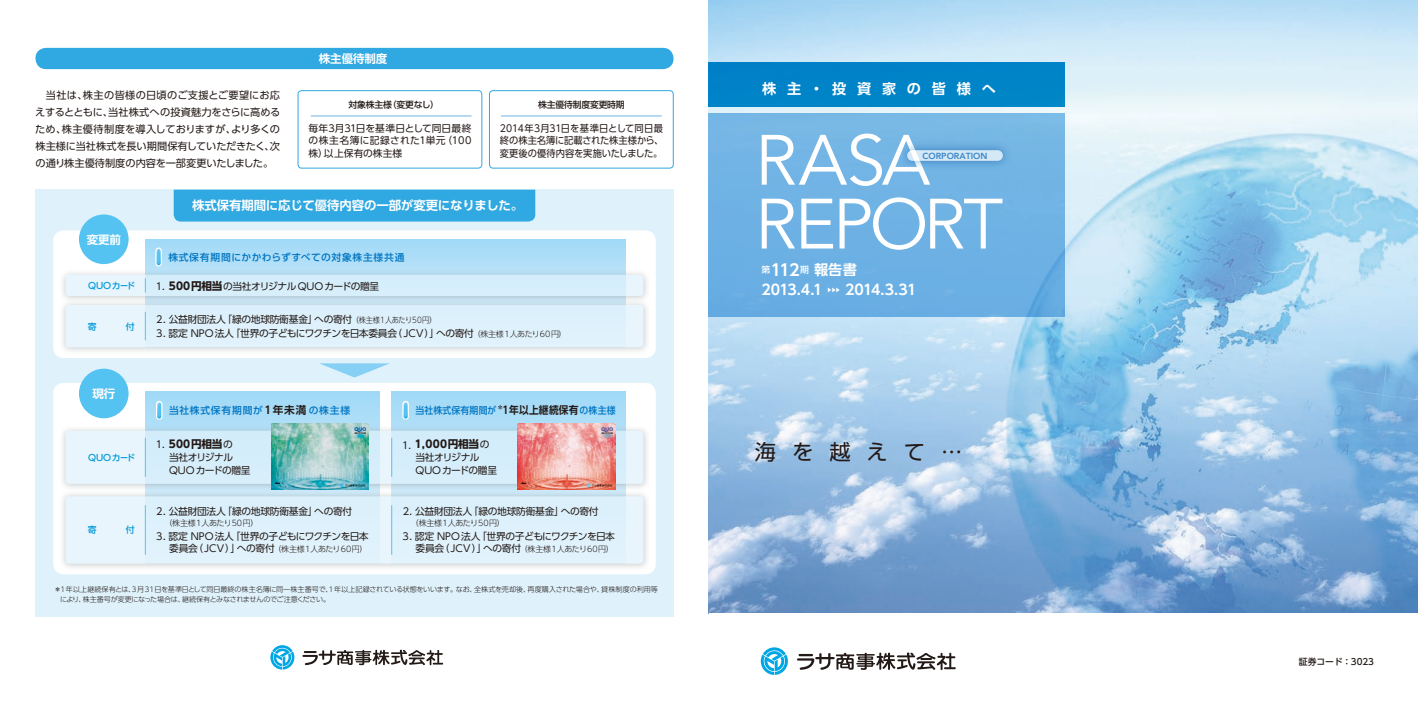
<style>
.page{position:relative;width:1418px;height:709px;background:#fff}
.page>*{position:absolute;margin:0;border:0;box-sizing:border-box;transform-origin:0 0}
.t1{font:70.38px/63.8px "Avenir";letter-spacing:-.04em;color:#fff}
.t2{font:21.25px "UD Shin Go Pro";letter-spacing:.75em;color:#231916}
.t3{font:700 16px "UD Shin Go Pro De";color:#fff}
.t4{font:700 14.12px "UD Shin Go Pro De";letter-spacing:.37em;color:#fff}
.t5{font:700 14.12px "UD Shin Go Pro De";letter-spacing:.76em;color:#fff}
.t6{font:700 12.38px "UD Shin Go Pro De";letter-spacing:-.01em;color:#fff}
.t7{font:700 11.5px "UD Shin Go Pro De";letter-spacing:-.015em;color:#fff}
.t8{font:700 10.62px "UD Shin Go Pro";letter-spacing:.02em;color:#231916}
.t9{font:10.12px/16.9px "UD Shin Go Pro";color:#231916;text-align:justify}
.t10{font:9.75px/12.4px "UD Shin Go Pro";letter-spacing:-.025em;color:#231916}
.t11{font:9.75px/12.4px "UD Shin Go Pro";letter-spacing:-.025em;color:#231916;text-align:justify;scale:.95 1}
.t12{font:500 9.75px "UD Shin Go Pro";letter-spacing:.06em;color:#0075c2}
.t13{font:500 9.75px "UD Shin Go Pro";letter-spacing:.02em;color:#0075c2;scale:.91 1}
.t14{font:500 9.75px "UD Shin Go Pro";letter-spacing:.08em;color:#0075c2}
.t15{font:500 8.88px "UD Shin Go Pro";letter-spacing:-.02em;color:#231916}
.t16{font:500 8.88px "UD Shin Go Pro";letter-spacing:-.02em;color:#0099d9}
.t17{font:800 8.75px "Avenir";color:#3886c8}
.t18{font:500 8.75px "UD Shin Go Pro";color:#231916}
.t19{font:300 8px "UD Shin Go Pro";letter-spacing:-.015em;color:#231916}
.t20{font:300 7.12px/9.8px "UD Shin Go Pro";letter-spacing:-.02em;color:#231916}
.t21{font:500 5.38px "UD Shin Go Pro";color:#fff}
.s1{font-weight:700;font-size:10.62px}
.s2{font-weight:300;font-size:8px}
.s3{font-family:"UD Shin Go Pro De";font-weight:700;font-size:10.62px;color:#231916}
.s4{font-weight:400;font-size:9.75px}
.s5{font-size:14.12px}
</style>
<div class="page">
<img style="left:709px;top:0;width:708px;height:613px">
<div style="left:709px;top:113px;width:355px;height:204px;background:#6fb2e4"></div>
<div style="left:709px;top:62px;width:355px;height:44px;background:#0084c8"></div>
<img style="left:906px;top:147px;width:99px;height:17px">
<div style="left:907px;top:150px;width:95px;height:11px;background:#d4e8f6;border-radius:5px"></div>
<svg style="left:797px;top:652px;width:158px;height:18px"></svg>
<svg style="left:760px;top:647px;width:28px;height:28px"></svg>
<svg style="left:302px;top:649px;width:141px;height:16px"></svg>
<svg style="left:270px;top:645px;width:24px;height:24px"></svg>
<div style="left:35px;top:190px;width:638px;height:427px;background:#dff2fc"></div>
<div style="left:35px;top:48px;width:638px;height:21px;background:#30a8e1;border-radius:11px"></div>
<div style="left:53px;top:383px;width:603px;height:191px;background:#fff;border-radius:11px"></div>
<div style="left:145px;top:392px;width:234px;height:171px;background:#a8dcf7"></div>
<div style="left:392px;top:392px;width:233px;height:171px;background:#a8dcf7"></div>
<div style="left:59px;top:490px;width:591px;height:81px;background:#969b9d;opacity:.75"></div>
<div style="left:66px;top:496px;width:577px;height:67px;background:#dff2fc;border-radius:4px"></div>
<div style="left:59px;top:424px;width:591px;height:67px;background:#969b9d;opacity:.75"></div>
<svg style="left:66px;top:431px;width:577px;height:53px;background:#daeffa"></svg>
<div style="left:53px;top:230px;width:603px;height:128px;background:#fff;border-radius:11px"></div>
<div style="left:79px;top:214px;width:50px;height:50px;background:#55c3f1;border-radius:50%"></div>
<div style="left:79px;top:369px;width:50px;height:49px;background:#55c3f1;border-radius:50%"></div>
<div style="left:298px;top:90px;width:184px;height:78px;border:1px solid #30a8e1;border-radius:4px"></div>
<hr style="left:311px;top:115px;width:160px;height:2px;background:#aed4f1">
<div style="left:489px;top:90px;width:184px;height:78px;border:1px solid #30a8e1;border-radius:4px"></div>
<hr style="left:501px;top:115px;width:160px;height:2px;background:#aed4f1">
<img style="left:271px;top:423px;width:98px;height:66px">
<img style="left:517px;top:423px;width:98px;height:66px">
<div style="left:145px;top:239px;width:480px;height:108px;background:#abddf8"></div>
<div style="left:59px;top:298px;width:591px;height:57px;background:#969b9d;opacity:.75"></div>
<div style="left:66px;top:305px;width:577px;height:42px;background:#dff2fc;border-radius:4px"></div>
<div style="left:59px;top:268px;width:591px;height:35px;background:#969b9d;opacity:.75"></div>
<div style="left:66px;top:275px;width:577px;height:21px;background:linear-gradient(to right,#def1fb,#d4edfb);border-radius:4px"></div>
<svg style="left:319px;top:363px;width:71px;height:14px"></svg>
<svg style="left:145px;top:278px;width:1px;height:14px"></svg>
<svg style="left:145px;top:312px;width:1px;height:28px"></svg>
<hr style="left:145px;top:438px;width:1px;height:39px;background:#55c3f1">
<hr style="left:391px;top:438px;width:1px;height:39px;background:#55c3f1">
<hr style="left:145px;top:505px;width:1px;height:50px;background:#55c3f1">
<hr style="left:391px;top:505px;width:1px;height:50px;background:#55c3f1">
<div style="left:174px;top:190px;width:361px;height:31px;background:#30a8e1"></div>
<img style="left:157px;top:401px;width:5px;height:18px;border-radius:3px">
<div style="left:156px;top:401px;width:6px;height:19px;border:1px solid #fff;border-radius:3px"></div>
<img style="left:403px;top:401px;width:5px;height:18px;border-radius:3px">
<div style="left:402px;top:401px;width:7px;height:19px;border:1px solid #fff;border-radius:3px"></div>
<img style="left:156px;top:248px;width:5px;height:18px;border-radius:3px">
<div style="left:155px;top:247px;width:7px;height:19px;border:1px solid #fff;border-radius:3px"></div>
<p class="t7" style="left:319px;top:49px;width:70px">株主優待制度</p>
<p class="t9" style="left:35px;top:87px;width:247px">　当社は、株主の皆様の日頃のご支援とご要望にお応えするとともに、当社株式への投資魅力をさらに高めるため、株主優待制度を導入しておりますが、より多くの株主様に当社株式を長い期間保有していただきたく、次の通り株主優待制度の内容を一部変更いたしました。</p>
<p class="t15" style="left:348px;top:98px;width:92px">対象株主様（変更なし）</p>
<p class="t10" style="left:308px;top:122px;width:165px;text-align:justify">毎年3月31日を基準日として同日最終の株主名簿に記録された1単元（100株）以上保有の株主様</p>
<p class="t15" style="left:538px;top:98px;width:88px">株主優待制度変更時期</p>
<p class="t11" style="left:500px;top:122px;width:174px">2014年3月31日を基準日として同日最終の株主名簿に記載された株主様から、変更後の優待内容を実施いたしました。</p>
<p class="t7" style="left:87px;top:230px;width:36px">変更前</p>
<p class="t16" style="left:88px;top:278px;width:49px">QUOカード</p>
<p class="t16" style="left:88px;top:319px;width:10px">寄</p>
<p class="t16" style="left:126px;top:319px;width:10px">付</p>
<p class="t7" style="left:92px;top:384px;width:24px">現行</p>
<p class="t16" style="left:88px;top:450px;width:49px">QUOカード</p>
<p class="t16" style="left:88px;top:523px;width:10px">寄</p>
<p class="t16" style="left:126px;top:523px;width:10px">付</p>
<p class="t6" style="left:192px;top:195px;width:333px">株式保有期間に応じて優待内容の一部が変更になりました。</p>
<p class="t12" style="left:168px;top:249px;width:238px">株式保有期間にかかわらずすべての対象株主様共通</p>
<p class="t10" style="left:156px;top:280px;width:225px">1. <span class="s1">500円相当</span>の当社オリジナルQUOカードの贈呈</p>
<p class="t10" style="left:156px;top:312px;width:282px">2. 公益財団法人「緑の地球防衛基金」への寄付<span class="s2">（株主様1人あたり50円）</span></p>
<p class="t10" style="left:156px;top:327px;width:412px">3. 認定 NPO法人「世界の子どもにワクチンを日本委員会（JCV）」への寄付<span class="s2">（株主様1人あたり60円）</span></p>
<p class="t14" style="left:169px;top:403px;width:183px">当社株式保有期間が<span class="s3">1年未満</span>の株主様</p>
<p class="t13" style="left:415px;top:403px;width:221px">当社株式保有期間が<sup>＊</sup><span class="s3">1年以上継続保有</span>の株主様</p>
<p class="t8" style="left:156px;top:436px;width:78px"><span class="s4">1.</span> 500円相当<span class="s4">の</span></p>
<p class="t10" style="left:169px;top:450px;width:83px;line-height:13.2px">当社オリジナル<br>QUOカードの贈呈</p>
<p class="t10" style="left:156px;top:505px;width:197px">2. 公益財団法人「緑の地球防衛基金」への寄付</p>
<p class="t19" style="left:164px;top:516px;width:95px">（株主様1人あたり50円）</p>
<p class="t10" style="left:156px;top:529px;width:214px;text-align:right">3. 認定 NPO 法人「世界の子どもにワクチンを日本委員会（JCV）」への寄付<span class="s2">（株主様1人あたり60円）</span></p>
<p class="t8" style="left:402px;top:436px;width:89px"><span class="s4">1.</span> 1,000円相当<span class="s4">の</span></p>
<p class="t10" style="left:415px;top:450px;width:83px;line-height:13.2px">当社オリジナル<br>QUOカードの贈呈</p>
<p class="t10" style="left:402px;top:505px;width:197px">2. 公益財団法人「緑の地球防衛基金」への寄付</p>
<p class="t19" style="left:411px;top:516px;width:95px">（株主様1人あたり50円）</p>
<p class="t10" style="left:402px;top:529px;width:214px;text-align:right">3. 認定 NPO 法人「世界の子どもにワクチンを日本委員会（JCV）」への寄付<span class="s2">（株主様1人あたり60円）</span></p>
<p class="t20" style="left:60px;top:584px;width:599px;text-indent:-6px">＊1年以上継続保有とは、3月31日を基準日として同日最終の株主名簿に同一株主番号で、1年以上記録されている状態をいいます。なお、全株式を売却後、再度購入された場合や、貸株制度の利用等により、株主番号が変更になった場合は、継続保有とみなされませんのでご注意ください。</p>
<h3 class="t5" style="left:762px;top:77px;width:235px">株主・投資家の皆様へ</h3>
<h1 class="t1" style="left:755px;top:130px;width:250px">RASA<br>REPORT</h1>
<h3 class="t4" style="left:761px;top:278px;width:62px">2013.4.1</h3>
<p class="t21" style="left:827px;top:285px;width:15px">▶▶▶</p>
<h3 class="t4" style="left:845px;top:278px;width:73px">2014.3.31</h3>
<p class="t17" style="left:922px;top:150px;width:66px">CORPORATION</p>
<h3 class="t3" style="left:761px;top:257px;width:97px"><sup>第</sup>112<sup>期</sup><span class="s5">報告書</span></h3>
<h2 class="t2" style="left:755px;top:435px;width:209px">海を越えて…</h2>
<p class="t18" style="left:1298px;top:654px;width:77px">証券コード：3023</p>
</div>
